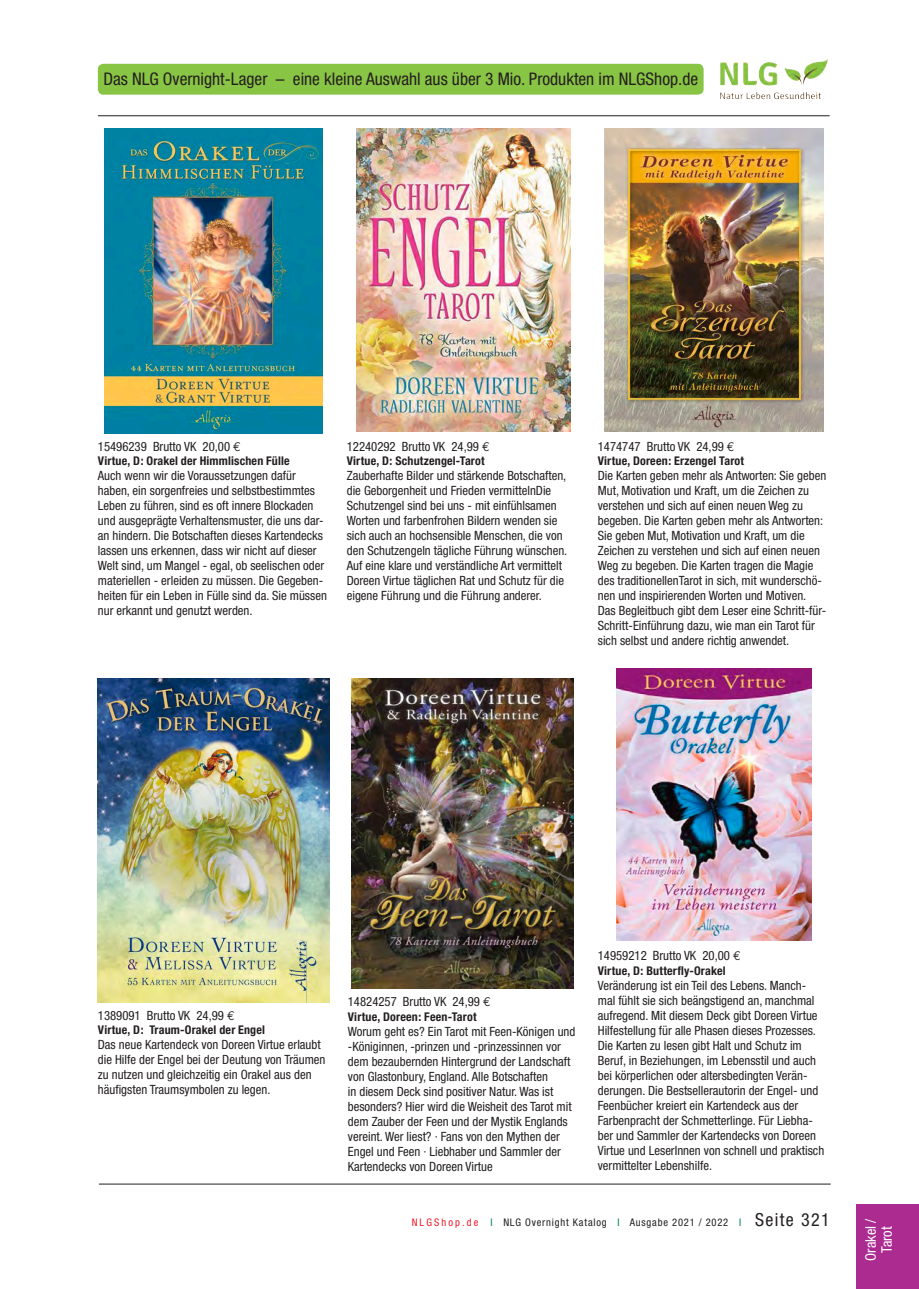
<style>
.page{position:relative;width:919px;height:1289px;background:#fff}
.page>*{position:absolute;margin:0;border:0;box-sizing:border-box;transform-origin:0 0}
.t1{font:condensed 17.4px "Helvetica Neue";color:#231f20}
.t2{font:condensed 14.55px/16px "Helvetica Neue";color:#fff;text-align:center}
.t3{font:condensed 12.75px/15px "Helvetica Neue";color:#231f20}
.t4{font:700 condensed 12px "Helvetica Neue";letter-spacing:.015em;color:#231f20}
.t5{font:condensed 10.5px "Helvetica Neue";letter-spacing:.075em;color:#231f20}
.s1{font-family:"Euro Mono";font-stretch:normal}
.s2{color:#ee1b2d}
.s3{color:#018249}
.s4{font-size:18px}
</style>
<div class="page">
<div style="left:98px;top:64px;width:605px;height:31px;background:#89c544;border-radius:6px"></div>
<img style="left:720px;top:59px;width:108px;height:27px">
<div style="left:856px;top:1204px;width:62px;height:84px;background:#ac2b91"></div>
<img style="left:104px;top:128px;width:218px;height:305px">
<img style="left:356px;top:129px;width:214px;height:303px">
<img style="left:604px;top:128px;width:219px;height:304px">
<img style="left:98px;top:678px;width:232px;height:324px">
<img style="left:351px;top:678px;width:222px;height:310px">
<img style="left:616px;top:668px;width:195px;height:272px">
<hr style="left:98px;top:115px;width:731px;height:1px;background:#231f20">
<hr style="left:99px;top:1183px;width:731px;height:1px;background:#231f20">
<h1 class="t1" style="left:103px;top:69px;width:596px">Das NLG Overnight-Lager – eine kleine Auswahl aus über 3 Mio. Produkten im NLGShop.de</h1>
<p class="t3" style="left:98px;top:438px;width:144px">15496239 Brutto VK 20,00 <span class="s1">E</span></p>
<p class="t4" style="left:98px;top:453px;width:193px">Virtue, D: Orakel der Himmlischen Fülle</p>
<p class="t3" style="left:98px;top:468px;width:230px">Auch wenn wir die Voraussetzungen dafür haben, ein sorgenfreies und selbstbestimmtes Leben zu führen, sind es oft innere Blockaden und ausgeprägte Verhaltensmuster, die uns dar&shy;an hindern. Die Botschaften dieses Kartendecks lassen uns erkennen, dass wir nicht auf dieser Welt sind, um Mangel - egal, ob seelischen oder materiellen - erleiden zu müssen. Die Gegeben&shy;heiten für ein Leben in Fülle sind da. Sie müssen nur erkannt und genutzt werden.</p>
<p class="t3" style="left:347px;top:438px;width:144px">12240292 Brutto VK 24,99 <span class="s1">E</span></p>
<p class="t4" style="left:347px;top:453px;width:139px">Virtue, D: Schutzengel-Tarot</p>
<p class="t3" style="left:347px;top:468px;width:222px">Zauberhafte Bilder und stärkende Botschaften, die Geborgenheit und Frieden vermittelnDie Schutzengel sind bei uns - mit einfühlsamen Worten und farbenfrohen Bildern wenden sie sich auch an hochsensible Menschen, die von den Schutzengeln tägliche Führung wünschen.<br>Auf eine klare und verständliche Art vermittelt Doreen Virtue täglichen Rat und Schutz für die eigene Führung und die Führung anderer.</p>
<p class="t3" style="left:597px;top:438px;width:138px">1474747 Brutto VK 24,99 <span class="s1">E</span></p>
<p class="t4" style="left:597px;top:453px;width:148px">Virtue, Doreen: Erzengel Tarot</p>
<p class="t3" style="left:597px;top:468px;width:230px">Die Karten geben mehr als Antworten: Sie geben Mut, Motivation und Kraft, um die Zeichen zu verstehen und sich auf einen neuen Weg zu begeben. Die Karten geben mehr als Antworten:<br>Sie geben Mut, Motivation und Kraft, um die Zeichen zu verstehen und sich auf einen neuen Weg zu begeben. Die Karten tragen die Magie des traditionellenTarot in sich, mit wunderschö&shy;nen und inspirierenden Worten und Motiven.<br>Das Begleitbuch gibt dem Leser eine Schritt-für-Schritt-Einführung dazu, wie man ein Tarot für sich selbst und andere richtig anwendet.</p>
<p class="t3" style="left:98px;top:1007px;width:138px">1389091 Brutto VK 24,99 <span class="s1">E</span></p>
<p class="t4" style="left:98px;top:1022px;width:169px">Virtue, D: Traum-Orakel der Engel</p>
<p class="t3" style="left:98px;top:1037px;width:229px">Das neue Kartendeck von Doreen Virtue erlaubt die Hilfe der Engel bei der Deutung von Träumen zu nutzen und gleichzeitig ein Orakel aus den häufigsten Traumsymbolen zu legen.</p>
<p class="t3" style="left:348px;top:994px;width:144px">14824257 Brutto VK 24,99 <span class="s1">E</span></p>
<p class="t4" style="left:348px;top:1009px;width:130px">Virtue, Doreen: Feen-Tarot</p>
<p class="t3" style="left:348px;top:1023px;width:229px">Worum geht es? Ein Tarot mit Feen-Königen und -Königinnen, -prinzen und -prinzessinnen vor dem bezaubernden Hintergrund der Landschaft von Glastonbury, England. Alle Botschaften<br>in diesem Deck sind positiver Natur. Was ist besonders? Hier wird die Weisheit des Tarot mit dem Zauber der Feen und der Mystik Englands vereint. Wer liest? · Fans von den Mythen der Engel und Feen · Liebhaber und Sammler der Kartendecks von Doreen Virtue</p>
<p class="t3" style="left:597px;top:948px;width:144px">14959212 Brutto VK 20,00 <span class="s1">E</span></p>
<p class="t4" style="left:597px;top:963px;width:129px">Virtue, D: Butterfly-Orakel</p>
<p class="t3" style="left:597px;top:977px;width:228px">Veränderung ist ein Teil des Lebens. Manch&shy;mal fühlt sie sich beängstigend an, manchmal aufregend. Mit diesem Deck gibt Doreen Virtue Hilfestellung für alle Phasen dieses Prozesses.<br>Die Karten zu lesen gibt Halt und Schutz im Beruf, in Beziehungen, im Lebensstil und auch bei körperlichen oder altersbedingten Verän&shy;derungen. Die Bestsellerautorin der Engel- und Feenbücher kreiert ein Kartendeck aus der Farbenpracht der Schmetterlinge. Für Liebha&shy;ber und Sammler der Kartendecks von Doreen Virtue und LeserInnen von schnell und praktisch vermittelter Lebenshilfe.</p>
<p class="t5" style="left:411px;top:1216px;width:419px"><span class="s2">NLGShop.de</span> <span class="s3">I</span> NLG Overnight Katalog <span class="s3">I</span> Ausgabe 2021 / 2022 <span class="s3">I</span> <span class="s4">Seite 321</span></p>
<p class="t2" style="left:862px;top:1260px;width:44px;rotate:-90deg">Orakel /<br>Tarot</p>
</div>
